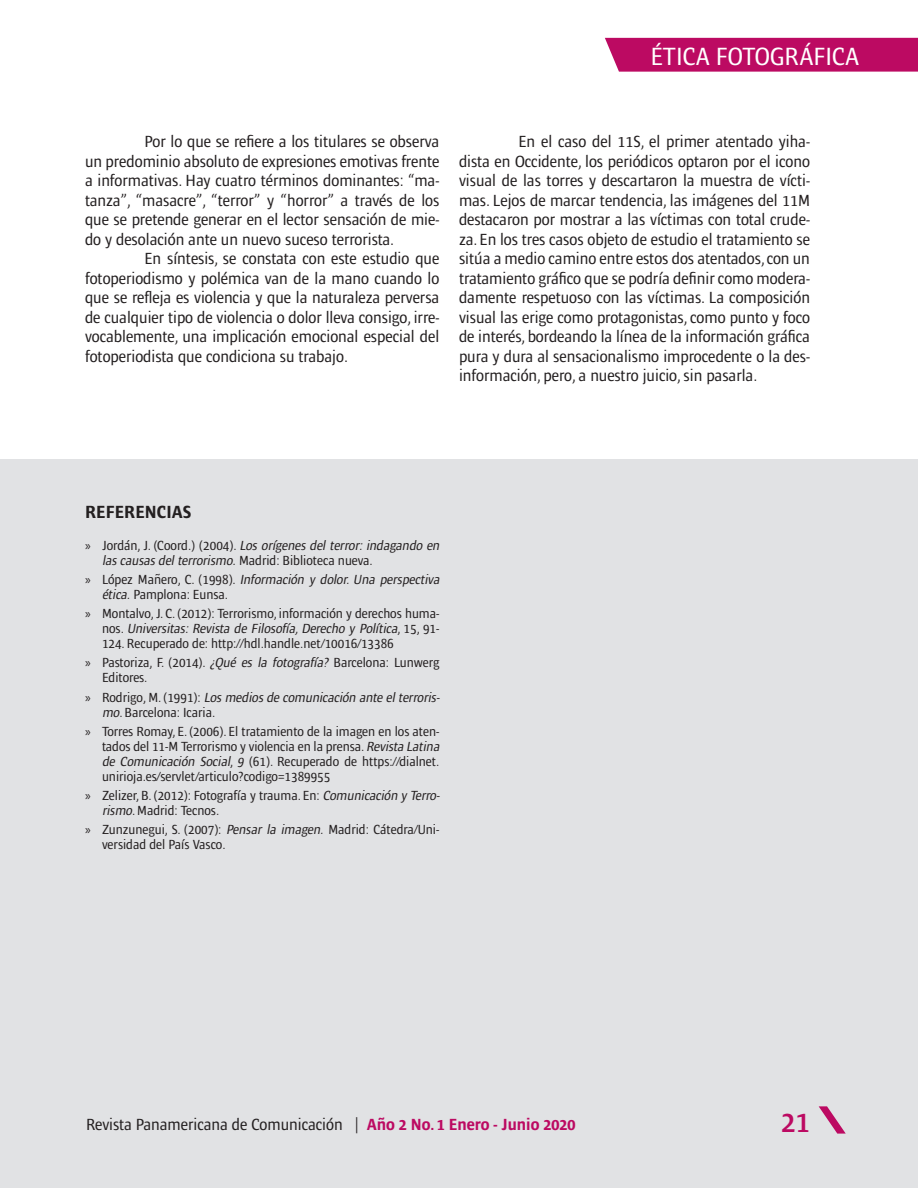
<style>
.page{position:relative;width:918px;height:1188px;background:#fff}
.page>*{position:absolute;margin:0;border:0;box-sizing:border-box;transform-origin:0 0}
.t1{font:600 condensed 30px "Ardoise Std";color:#bc0a62}
.t2{font:condensed 25.5px "Ardoise Std";color:#fff}
.Subtítulos{font:700 condensed 18px "Ardoise Std";color:#231f20}
.Contenido_con_sangrí{font:condensed 16.5px/19.5px "Ardoise Std";color:#231f20;text-align:justify}
.t3{font:condensed 13.5px/15px "Ardoise Std";color:#231f20}
.t4{font:italic condensed 13.5px/15px "Ardoise Std";color:#231f20}
.s1{font-family:"Myriad Pro";font-style:normal;font-stretch:normal}
.s2{font-style:normal}
.s3{font-family:"Myriad Pro";font-stretch:normal}
.s4{font-style:italic}
.s5{font-weight:700;color:#bc0a62}
</style>
<div class="page">
<div style="left:0;top:459px;width:918px;height:729px;background:#e1e2e4"></div>
<svg style="left:819px;top:1106px;width:27px;height:28px"></svg>
<div style="left:605px;top:38px;width:313px;height:34px;background:#bc0a62"></div>
<h2 class="t2" style="left:651px;top:42px;width:210px">ÉTICA FOTOGRÁFICA</h2>
<p class="Contenido_con_sangrí" style="left:85px;top:132px;width:356px;text-indent:60px">Por lo que se refiere a los titulares se observa un predominio absoluto de expresiones emotivas frente a informativas. Hay cuatro términos dominantes: “ma&shy;tanza”, “masacre”, “terror” y “horror” a través de los que se pretende generar en el lector sensación de mie&shy;do y desolación ante un nuevo suceso terrorista.</p>
<p class="Contenido_con_sangrí" style="left:85px;top:249px;width:356px;text-indent:60px">En síntesis, se constata con este estudio que fotoperiodismo y polémica van de la mano cuando lo que se refleja es violencia y que la naturaleza perversa de cualquier tipo de violencia o dolor lleva consigo, irre&shy;vocablemente, una implicación emocional especial del fotoperiodista que condiciona su trabajo.</p>
<p class="Contenido_con_sangrí" style="left:459px;top:132px;width:353px;text-indent:60px">En el caso del 11S, el primer atentado yiha&shy;dista en Occidente, los periódicos optaron por el icono visual de las torres y descartaron la muestra de vícti&shy;mas. Lejos de marcar tendencia, las imágenes del 11M destacaron por mostrar a las víctimas con total crude&shy;za. En los tres casos objeto de estudio el tratamiento se sitúa a medio camino entre estos dos atentados, con un tratamiento gráfico que se podría definir como modera&shy;damente respetuoso con las víctimas. La composición visual las erige como protagonistas, como punto y foco de interés, bordeando la línea de la información gráfica pura y dura al sensacionalismo improcedente o la des&shy;información, pero, a nuestro juicio, sin pasarla.</p>
<p class="Subtítulos" style="left:85px;top:501px;width:108px">REFERENCIAS</p>
<p class="t4" style="left:102px;top:537px;width:342px;text-indent:-17px"><span class="s1">»</span> <span class="s2">J o rd á n , J . (C o o rd . ) ( 2 0 0 4 ) .</span> Los orígenes del terror: indagando en las causas delterrorismo.<span class="s2">Madrid: Biblioteca nueva.</span></p>
<p class="t4" style="left:102px;top:572px;width:342px;text-indent:-17px"><span class="s1">»</span> <span class="s2">Ló p e z M a ñ e ro, C . ( 1 9 9 8 ) .</span> Información y dolor. Una perspectiva ética.<span class="s2">Pamplona: Eunsa.</span></p>
<p class="t3" style="left:102px;top:606px;width:339px;text-align:justify;text-indent:-17px"><span class="s3">»</span> Montalvo, J. C. (2012): Terrorismo, información y derechos huma&shy;n o s . <span class="s4">Universitas: Revista de Filosofía,Derecho y Política</span>, 1 5 , 9 1 - 124. Recuperado de: http://hdl.handle.net/10016/13386</p>
<p class="t3" style="left:102px;top:655px;width:339px;text-indent:-17px"><span class="s3">»</span> Pastoriza, F. (2014). <span class="s4">¿Qué es la fotografía?</span> Barcelona: Lunwerg<br>Editores.</p>
<p class="t4" style="left:102px;top:689px;width:342px;text-indent:-17px"><span class="s1">»</span> <span class="s2">Ro d r i go, M . ( 1 9 9 1 ) :</span> Los medios de comunicación ante elterroris&shy;mo<span class="s2">. Barcelona: Icaria.</span></p>
<p class="t3" style="left:102px;top:724px;width:342px;text-indent:-17px"><span class="s3">»</span> Torres Romay, E. (2006). El tratamiento de la imagen en los aten&shy;tados del 11-M Terrorismo y violencia en la prensa.<span class="s4">Revista Latina de Comunicación Social</span>, <span class="s4">9</span> (61). Recuperado de https://dialnet. unirioja.es/servlet/articulo?codigo=1389955</p>
<p class="t3" style="left:102px;top:788px;width:342px;text-indent:-17px"><span class="s3">»</span> Zelizer, B. (2012): Fotografía y trauma. En: <span class="s4">Comunicación y Terro&shy;rismo</span>. Madrid: Tecnos.</p>
<p class="t3" style="left:102px;top:822px;width:339px;text-indent:-17px"><span class="s3">»</span> Zunzunegui, S. (2007): <span class="s4">Pensar la imagen.</span> Madrid: Cátedra/Uni&shy;versidad del País Vasco.</p>
<p class="Contenido_con_sangrí" style="left:86px;top:1115px;width:491px">Revista Panamericana de Comunicación | <span class="s5">Año 2 No. 1 Enero - Junio 2020</span></p>
<h1 class="t1" style="left:781px;top:1104px;width:30px">21</h1>
</div>
